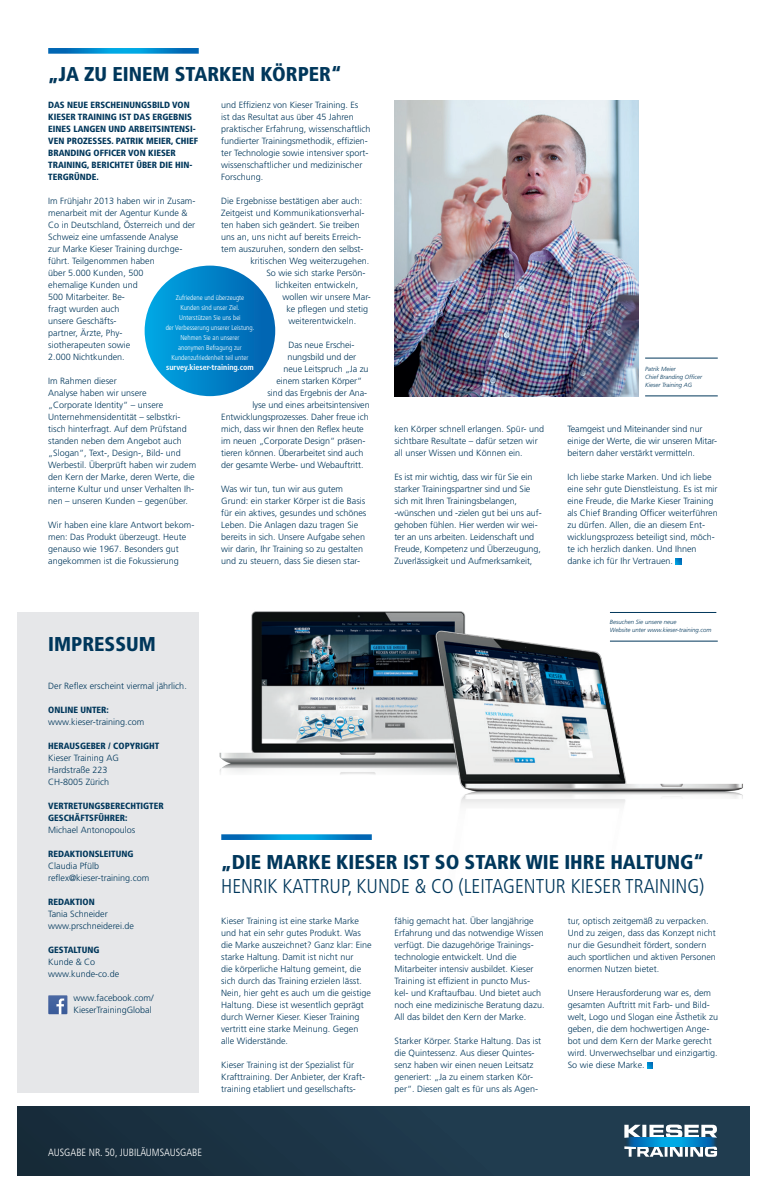
<style>
.page{position:relative;width:766px;height:1191px;background:#fff}
.page>*{position:absolute;margin:0;border:0;box-sizing:border-box;transform-origin:0 0}
.t1{font:900 condensed 20px "Frutiger LT Std";color:#00375b}
.t2{font:300 condensed 20px "Frutiger LT Std";color:#00375b}
.t3{font:300 condensed 10.5px "Frutiger LT Std";color:#fff}
.t4{font:300 9px/12px "Frutiger LT Std";color:#00375b}
.t5{font:900 condensed 9px/12px "Frutiger LT Std";color:#00375b}
.t6{font:700 condensed 8px "Frutiger LT Std";color:#fff}
.t7{font:300 condensed 7px/10px "Frutiger LT Std";color:#fff;text-align:center}
.t8{font:italic 300 6px/8px "Frutiger LT Std";color:#00375b}
</style>
<div class="page">
<div style="left:17px;top:1106px;width:732px;height:69px;background:linear-gradient(to right,#172b3b,#244256)"></div>
<img style="left:219px;top:558px;width:524px;height:282px">
<svg style="left:675px;top:558px;width:6px;height:6px"></svg>
<svg style="left:624px;top:1124px;width:92px;height:32px"></svg>
<svg style="left:624px;top:1137px;width:92px;height:9px"></svg>
<div style="left:17px;top:612px;width:181px;height:480px;background:#e6e7e9"></div>
<svg style="left:48px;top:48px;width:151px;height:6px"></svg>
<svg style="left:221px;top:834px;width:150px;height:6px"></svg>
<svg style="left:647px;top:1062px;width:5px;height:6px"></svg>
<img style="left:394px;top:101px;width:244px;height:295px">
<svg style="left:48px;top:995px;width:19px;height:19px"></svg>
<div style="left:145px;top:266px;width:130px;height:130px;background:linear-gradient(to right,#00a7e4,#0160ae);border-radius:65px"></div>
<hr style="left:645px;top:358px;width:72px;height:1px;background:#00375b">
<hr style="left:645px;top:395px;width:72px;height:1px;background:#00375b">
<hr style="left:609px;top:612px;width:107px;height:1px;background:#00375b">
<hr style="left:609px;top:641px;width:108px;height:1px;background:#00375b">
<h1 class="t1" style="left:48px;top:62px;width:295px">„JA ZU EINEM STARKEN KÖRPER“</h1>
<p class="t4" style="left:221px;top:99px;width:151px">und Effizienz von Kieser Training. Es<br>ist das Resultat aus über 45 Jahren praktischer Erfahrung, wissenschaftlich fundierter Trainingsmethodik, effizien&shy;ter Technologie sowie intensiver sport&shy;wissenschaftlicher und medizinischer Forschung.</p>
<p class="t4" style="left:221px;top:195px;width:143px">Die Ergebnisse bestätigen aber auch:</p>
<p class="t4" style="left:221px;top:207px;width:145px">Zeitgeist und Kommunikationsverhal-</p>
<p class="t4" style="left:221px;top:219px;width:140px">ten haben sich geändert. Sie treiben</p>
<p class="t4" style="left:221px;top:231px;width:141px">uns an, uns nicht auf bereits Erreich-</p>
<p class="t4" style="left:221px;top:243px;width:144px">tem auszuruhen, sondern den selbst-</p>
<p class="t4" style="left:250px;top:255px;width:120px">kritischen Weg weiterzugehen.</p>
<p class="t4" style="left:266px;top:267px;width:101px">So wie sich starke Persön-</p>
<p class="t4" style="left:275px;top:279px;width:84px">lichkeiten entwickeln,</p>
<p class="t4" style="left:282px;top:291px;width:90px">wollen wir unsere Mar-</p>
<p class="t4" style="left:286px;top:303px;width:83px">ke pflegen und stetig</p>
<p class="t4" style="left:288px;top:315px;width:69px">weiterentwickeln.</p>
<p class="t4" style="left:288px;top:339px;width:68px">Das neue Erschei-</p>
<p class="t4" style="left:287px;top:351px;width:70px">nungsbild und der</p>
<p class="t4" style="left:283px;top:363px;width:87px">neue Leitspruch „Ja zu</p>
<p class="t4" style="left:276px;top:375px;width:87px">einem starken Körper“</p>
<p class="t4" style="left:267px;top:387px;width:101px">sind das Ergebnis der Ana-</p>
<p class="t4" style="left:252px;top:399px;width:119px">lyse und eines arbeitsintensiven</p>
<p class="t4" style="left:221px;top:411px;width:149px">Entwicklungsprozesses. Daher freue ich</p>
<p class="t4" style="left:221px;top:423px;width:144px">mich, dass wir Ihnen den Reflex heute</p>
<p class="t4" style="left:221px;top:435px;width:145px">im neuen „Corporate Design“ präsen-</p>
<p class="t4" style="left:221px;top:447px;width:144px">tieren können. Überarbeitet sind auch</p>
<p class="t4" style="left:221px;top:459px;width:144px">der gesamte Werbe- und Webauftritt.</p>
<p class="t4" style="left:221px;top:483px;width:147px">Was wir tun, tun wir aus gutem Grund: ein starker Körper ist die Basis für ein aktives, gesundes und schönes Leben. Die Anlagen dazu tragen Sie bereits in sich. Unsere Aufgabe sehen wir darin, Ihr Training so zu gestalten und zu steuern, dass Sie diesen star-</p>
<p class="t5" style="left:48px;top:99px;width:151px">DAS NEUE ERSCHEINUNGSBILD VON<br>KIESER TRAINING IST DAS ERGEBNIS<br>EINES LANGEN UND ARBEITSINTENSI-<br>VEN PROZESSES. PATRIK MEIER, CHIEF<br>BRANDING OFFICER VON KIESER<br>TRAINING, BERICHTET ÜBER DIE HIN-<br>TERGRÜNDE.</p>
<p class="t4" style="left:48px;top:195px;width:149px">Im Frühjahr 2013 haben wir in Zusam&shy;menarbeit mit der Agentur Kunde &amp;<br>Co in Deutschland, Österreich und der<br>Schweiz eine umfassende Analyse<br>zur Marke Kieser Training durchge&shy;führt. Teilgenommen haben<br>über 5.000 Kunden, 500<br>ehemalige Kunden und<br>500 Mitarbeiter. Be-<br>fragt wurden auch<br>unsere Geschäfts-<br>partner, Ärzte, Phy-<br>siotherapeuten sowie<br>2.000 Nichtkunden.</p>
<p class="t4" style="left:48px;top:375px;width:149px">Im Rahmen dieser<br>Analyse haben wir unsere<br>„Corporate Identity“ – unsere<br>Unternehmensidentität – selbstkri&shy;tisch hinterfragt. Auf dem Prüfstand standen neben dem Angebot auch „Slogan“, Text-, Design-, Bild- und<br>Werbestil. Überprüft haben wir zudem den Kern der Marke, deren Werte, die interne Kultur und unser Verhalten Ih&shy;nen – unseren Kunden – gegenüber.</p>
<p class="t4" style="left:48px;top:519px;width:148px">Wir haben eine klare Antwort bekom&shy;men: Das Produkt überzeugt. Heute genauso wie 1967. Besonders gut angekommen ist die Fokussierung</p>
<p class="t7" style="left:166px;top:292px;width:90px">Zufriedene und überzeugte<br>Kunden sind unser Ziel.<br>U nterstützen Sie uns bei<br>der Verbesserung unserer Leistung.<br>Nehmen Sie an unserer<br>anonymen Befragung zur<br>Kundenzufriedenheit teil unter</p>
<p class="t6" style="left:166px;top:362px;width:89px">survey.kieser-training.com</p>
<p class="t8" style="left:645px;top:365px;width:59px">Patrik Meier<br>Chief Branding Officer<br>Kieser Training AG</p>
<p class="t4" style="left:567px;top:423px;width:151px">Teamgeist und Miteinander sind nur einige der Werte, die wir unseren Mitar&shy;beitern daher verstärkt vermitteln.</p>
<p class="t4" style="left:567px;top:471px;width:152px">Ich liebe starke Marken. Und ich liebe eine sehr gute Dienstleistung. Es ist mir eine Freude, die Marke Kieser Training als Chief Branding Officer weiterführen zu dürfen. Allen, die an diesem Ent&shy;wicklungsprozess beteiligt sind, möch&shy;te ich herzlich danken. Und Ihnen danke ich für Ihr Vertrauen.</p>
<p class="t4" style="left:394px;top:423px;width:151px">ken Körper schnell erlangen. Spür- und sichtbare Resultate – dafür setzen wir all unser Wissen und Können ein.</p>
<p class="t4" style="left:394px;top:471px;width:149px">Es ist mir wichtig, dass wir für Sie ein starker Trainingspartner sind und Sie sich mit Ihren Trainingsbelangen, -wünschen und -zielen gut bei uns auf&shy;gehoben fühlen. Hier werden wir wei&shy;ter an uns arbeiten. Leidenschaft und Freude, Kompetenz und Überzeugung, Zuverlässigkeit und Aufmerksamkeit,</p>
<h1 class="t1" style="left:48px;top:632px;width:109px">IMPRESSUM</h1>
<p class="t4" style="left:48px;top:680px;width:140px">Der Reflex erscheint viermal jährlich.</p>
<p class="t5" style="left:48px;top:704px;width:62px">ONLINE UNTER:</p>
<p class="t4" style="left:48px;top:716px;width:98px">www.kieser-training.com</p>
<p class="t5" style="left:48px;top:740px;width:112px">HERAUSGEBER / COPYRIGHT</p>
<p class="t4" style="left:48px;top:752px;width:72px">Kieser Training AG<br>Hardstraße 223<br>CH-8005 Zürich</p>
<p class="t5" style="left:48px;top:800px;width:117px">VERTRETUNGSBERECHTIGTER<br>GESCHÄFTSFÜHRER:</p>
<p class="t4" style="left:48px;top:824px;width:89px">Michael Antonopoulos</p>
<p class="t5" style="left:48px;top:848px;width:87px">REDAKTIONSLEITUNG</p>
<p class="t4" style="left:48px;top:860px;width:103px">Claudia Pfülb reflex@kieser-training.com</p>
<p class="t5" style="left:48px;top:896px;width:48px">REDAKTION</p>
<p class="t4" style="left:48px;top:908px;width:87px">Tania Schneider www.prschneiderei.de</p>
<p class="t5" style="left:48px;top:944px;width:53px">GESTALTUNG</p>
<p class="t4" style="left:48px;top:956px;width:73px">Kunde &amp; Co www.kunde-co.de</p>
<p class="t4" style="left:73px;top:992px;width:82px">www.facebook.com/<br>KieserTrainingGlobal</p>
<p class="t8" style="left:609px;top:618px;width:103px">Besuchen Sie unsere neue<br>Website unter www.kieser-training.com</p>
<h1 class="t1" style="left:221px;top:850px;width:484px">„DIE MARKE KIESER IST SO STARK WIE IHRE HALTUNG“</h1>
<h1 class="t2" style="left:221px;top:874px;width:484px">H enrik Kattrup, Kunde &amp; Co (Leitagentur Kieser Training)</h1>
<p class="t4" style="left:221px;top:915px;width:152px">Kieser Training ist eine starke Marke und hat ein sehr gutes Produkt. Was die Marke auszeichnet? Ganz klar: Eine starke Haltung. Damit ist nicht nur<br>die körperliche Haltung gemeint, die sich durch das Training erzielen lässt.<br>Nein, hier geht es auch um die geistige Haltung. Diese ist wesentlich geprägt durch Werner Kieser. Kieser Training vertritt eine starke Meinung. Gegen alle Widerstände.</p>
<p class="t4" style="left:221px;top:1059px;width:145px">Kieser Training ist der Spezialist für<br>Krafttraining. Der Anbieter, der Kraft&shy;training etabliert und gesellschafts-</p>
<p class="t4" style="left:394px;top:915px;width:152px">fähig gemacht hat. Über langjährige Erfahrung und das notwendige Wissen verfügt. Die dazugehörige Trainings&shy;technologie entwickelt. Und die Mitarbeiter intensiv ausbildet. Kieser Training ist effizient in puncto Mus&shy;kel- und Kraftaufbau. Und bietet auch noch eine medizinische Beratung dazu.<br>All das bildet den Kern der Marke.</p>
<p class="t4" style="left:394px;top:1035px;width:148px">Starker Körper. Starke Haltung. Das ist die Quintessenz. Aus dieser Quintes&shy;senz haben wir einen neuen Leitsatz generiert: „Ja zu einem starken Kör&shy;per“. Diesen galt es für uns als Agen-</p>
<p class="t4" style="left:567px;top:915px;width:150px">tur, optisch zeitgemäß zu verpacken.<br>Und zu zeigen, dass das Konzept nicht nur die Gesundheit fördert, sondern auch sportlichen und aktiven Personen enormen Nutzen bietet.</p>
<p class="t4" style="left:567px;top:987px;width:152px">Unsere Herausforderung war es, dem gesamten Auftritt mit Farb- und Bild&shy;welt, Logo und Slogan eine Ästhetik zu geben, die dem hochwertigen Ange&shy;bot und dem Kern der Marke gerecht wird. Unverwechselbar und einzigartig.<br>So wie diese Marke.</p>
<p class="t3" style="left:48px;top:1146px;width:155px">Ausgabe N r. 50, Jubiläumsausgabe</p>
</div>
